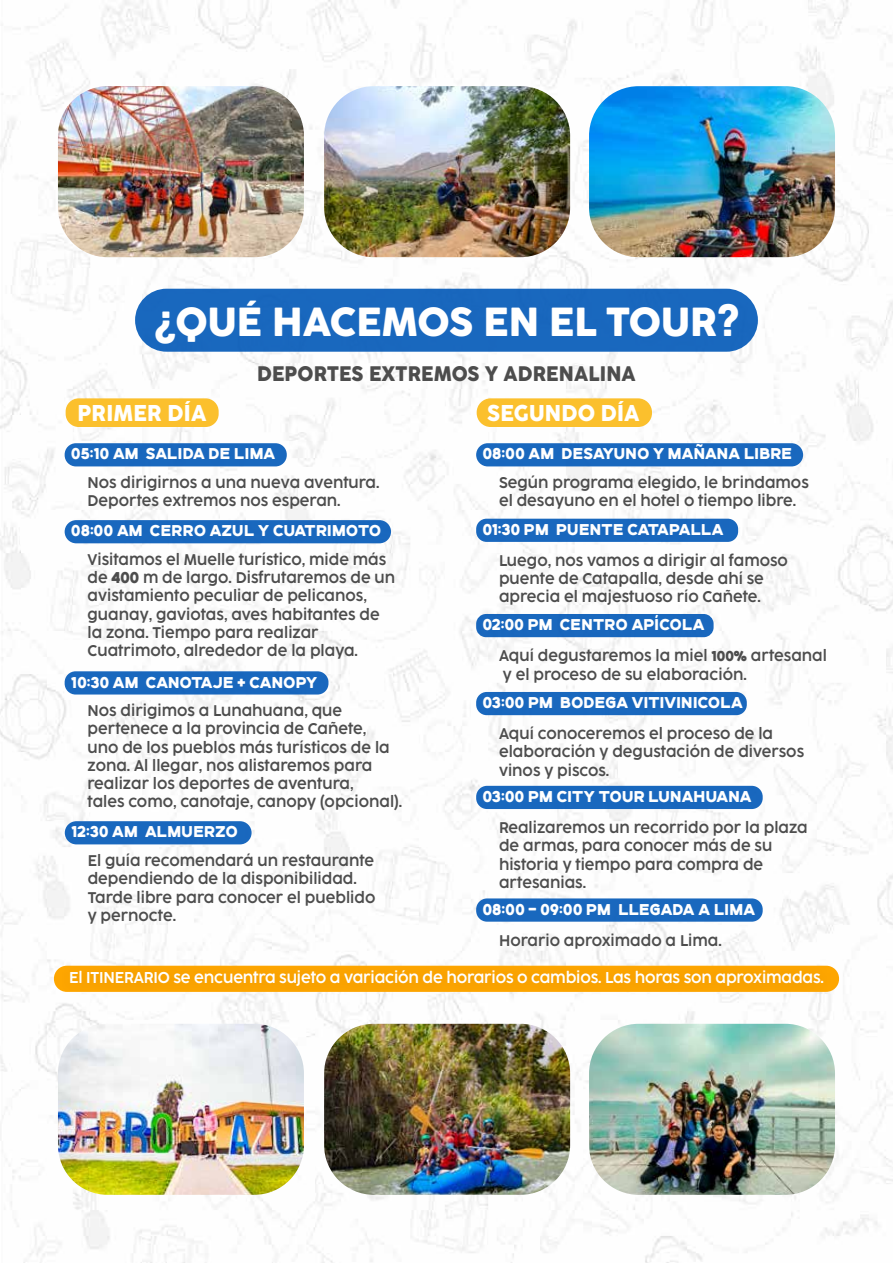
<style>
.page{position:relative;width:893px;height:1263px;background:#fff}
.page>*{position:absolute;margin:0;border:0;box-sizing:border-box;transform-origin:0 0}
.t1{font:37.65px "Cocogoose Pro Trial";color:#fff}
.t2{font:21.15px "Cocogoose Pro Trial";letter-spacing:.01em;color:#fff;scale:.96 1}
.t3{font:19.5px "Cocogoose Pro Trial";letter-spacing:.01em;color:#4d4d4d;scale:.96 1}
.t4{font:15.6px "Ginerin";letter-spacing:.02em;color:#fff;scale:.96 1}
.t5{font:300 14.55px "Cocogoose Pro Trial";letter-spacing:-.015em;color:#fff;scale:.96 1}
.t6{font:300 14.4px/18.3px "Cocogoose Pro Trial";color:#4d4d4d;scale:.96 1}
.s1{font-family:"Ginerin";font-weight:400;font-size:15.6px}
.s2{font-family:"Ginerin";font-weight:400}
</style>
<div class="page">
<img style="left:0;top:1px;width:893px;height:1261px">
<img style="left:46px;top:949px;width:801px;height:67px">
<div style="left:65px;top:443px;width:222px;height:23px;background:#1968be;border-radius:11px"></div>
<div style="left:135px;top:289px;width:623px;height:63px;background:#1968be;border-radius:32px"></div>
<div style="left:65px;top:520px;width:326px;height:23px;background:#1968be;border-radius:12px"></div>
<div style="left:65px;top:671px;width:263px;height:23px;background:#1968be;border-radius:11px"></div>
<div style="left:65px;top:821px;width:187px;height:23px;background:#1968be;border-radius:12px"></div>
<div style="left:476px;top:443px;width:327px;height:23px;background:#1968be;border-radius:12px"></div>
<div style="left:476px;top:519px;width:262px;height:23px;background:#1968be;border-radius:10px"></div>
<div style="left:476px;top:614px;width:238px;height:23px;background:#1967be;border-radius:10px"></div>
<div style="left:476px;top:692px;width:271px;height:23px;background:#1968be;border-radius:11px"></div>
<div style="left:476px;top:786px;width:287px;height:23px;background:#1968be;border-radius:11px"></div>
<div style="left:476px;top:898px;width:287px;height:24px;background:#1968be;border-radius:11px"></div>
<img style="left:58px;top:86px;width:246px;height:171px">
<img style="left:324px;top:86px;width:246px;height:171px">
<img style="left:589px;top:86px;width:246px;height:171px">
<img style="left:58px;top:1024px;width:246px;height:171px">
<img style="left:324px;top:1024px;width:246px;height:171px">
<img style="left:589px;top:1024px;width:246px;height:171px">
<div style="left:66px;top:398px;width:153px;height:29px;background:#fbc02d;border-radius:13px"></div>
<div style="left:477px;top:398px;width:175px;height:29px;background:#fbc02d;border-radius:14px"></div>
<h1 class="t1" style="left:154px;top:301px;width:586px">¿QUÉ HACEMOS EN EL TOUR?</h1>
<h3 class="t3" style="left:257px;top:363px;width:396px">DEPORTES EXTREMOS Y ADRENALINA</h3>
<h2 class="t2" style="left:78px;top:402px;width:136px">PRIMER DÍA</h2>
<h2 class="t2" style="left:487px;top:402px;width:160px">SEGUNDO DÍA</h2>
<p class="t4" style="left:71px;top:444px;width:214px">05:10 AM SALIDA DE LIMA</p>
<p class="t6" style="left:88px;top:474px;width:306px">Nos dirigirnos a una nueva aventura.<br>Deportes extremos nos esperan.</p>
<p class="t4" style="left:71px;top:521px;width:324px">08:00 AM CERRO AZUL Y CUATRIMOTO</p>
<p class="t6" style="left:88px;top:551px;width:322px">Visitamos el Muelle turístico, mide más de <span class="s1">400</span> m de largo. Disfrutaremos de un avistamiento peculiar de pelicanos, guanay, gaviotas, aves habitantes de la zona. Tiempo para realizar Cuatrimoto, alrededor de la playa.</p>
<p class="t4" style="left:71px;top:672px;width:258px">10:30 AM CANOTAJE + CANOPY</p>
<p class="t6" style="left:88px;top:702px;width:329px">Nos dirigimos a Lunahuana, que pertenece a la provincia de Cañete,<br>uno de los pueblos más turísticos de la zona. Al llegar, nos alistaremos para realizar los deportes de aventura,<br>tales como, canotaje, canopy (opcional).</p>
<p class="t4" style="left:71px;top:822px;width:174px">12:30 AM ALMUERZO</p>
<p class="t6" style="left:88px;top:852px;width:301px">El guía recomendará un restaurante dependiendo de la disponibilidad.<br>Tarde libre para conocer el pueblido y pernocte.</p>
<p class="t4" style="left:483px;top:444px;width:324px">08:00 AM DESAYUNO Y MAÑANA LIBRE</p>
<p class="t6" style="left:499px;top:474px;width:324px">Según programa elegido, le brindamos el desayuno en el hotel o tiempo libre.</p>
<p class="t4" style="left:483px;top:519px;width:252px">01:30 PM PUENTE CATAPALLA</p>
<p class="t6" style="left:499px;top:552px;width:302px">Luego, nos vamos a dirigir al famoso puente de Catapalla, desde ahí se aprecia el majestuoso río Cañete.</p>
<p class="t4" style="left:483px;top:615px;width:232px">02:00 PM CENTRO APÍCOLA</p>
<p class="t6" style="left:499px;top:647px;width:343px">Aquí degustaremos la miel <span class="s2">100%</span> artesanal y el proceso de su elaboración.</p>
<p class="t4" style="left:483px;top:692px;width:272px">03:00 PM BODEGA VITIVINICOLA</p>
<p class="t6" style="left:499px;top:725px;width:319px">Aquí conoceremos el proceso de la elaboración y degustación de diversos vinos y piscos.</p>
<p class="t4" style="left:483px;top:786px;width:282px">03:00 PM CITY TOUR LUNAHUANA</p>
<p class="t6" style="left:499px;top:819px;width:323px">Realizaremos un recorrido por la plaza de armas, para conocer más de su historia y tiempo para compra de artesanias.</p>
<p class="t4" style="left:483px;top:899px;width:285px">08:00 - 09:00 PM LLEGADA A LIMA</p>
<p class="t6" style="left:499px;top:931px;width:234px">Horario aproximado a Lima.</p>
<p class="t5" style="left:69px;top:969px;width:788px">El ITINERARIO se encuentra sujeto a variación de horarios o cambios. Las horas son aproximadas.</p>
</div>
